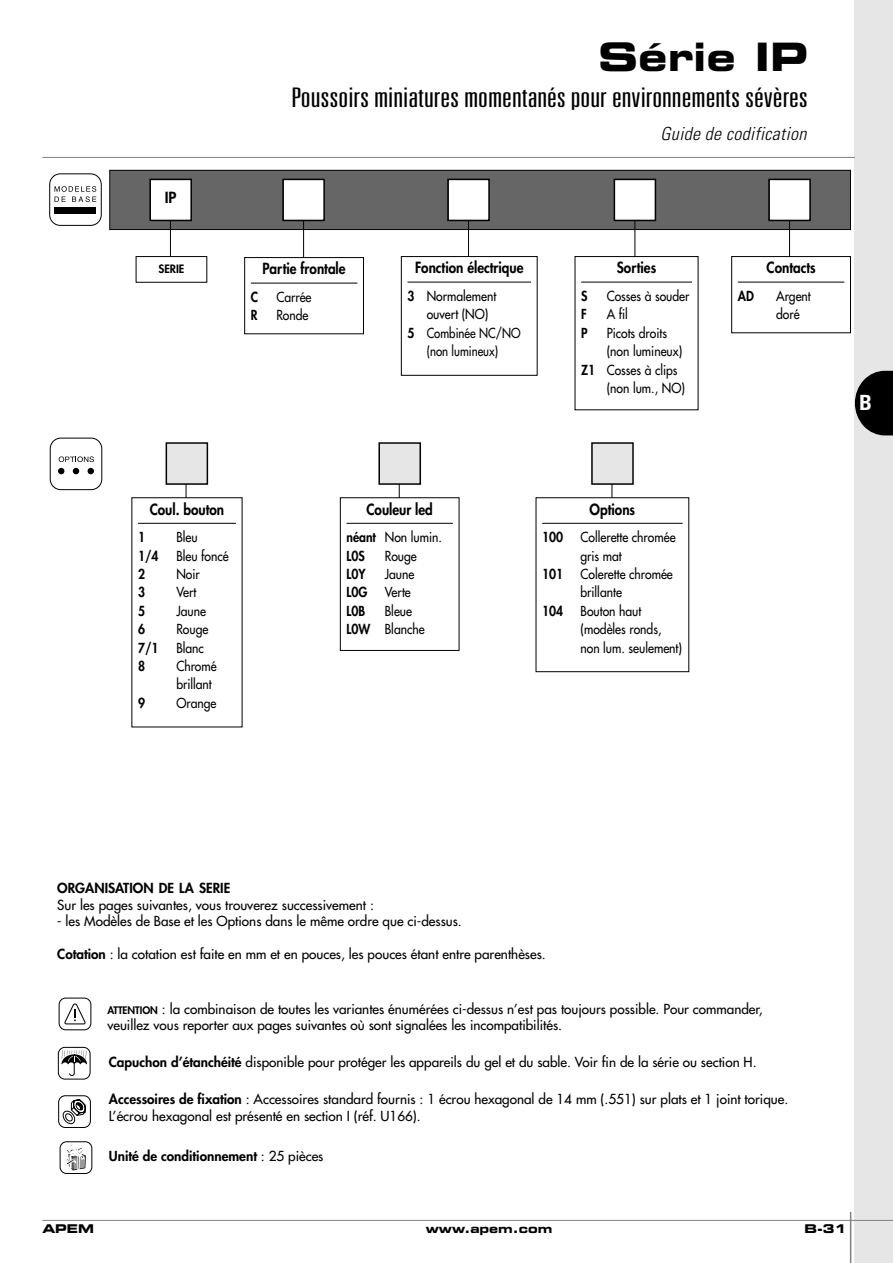
<style>
.page{position:relative;width:893px;height:1263px;background:#fff}
.page>*{position:absolute;margin:0;border:0;box-sizing:border-box;transform-origin:0 0}
.t1{font:700 expanded 39px "Square 721 BT";color:#000}
.t2{font:300 ultra-condensed 27px "Univers";color:#000;scale:1.3 1}
.t3{font:700 condensed 21px "Univers";color:#fff}
.t4{font:italic 300 condensed 18px "Univers";color:#000}
.t5{font:800 15px "Futura";color:#000;scale:.9 1}
.t6{font:800 15px "Futura";color:#000}
.t7{font:13.5px/16.5px "Futura";color:#000}
.t8{font:13.5px/18.5px "Futura";color:#000;scale:.9 1}
.t9{font:800 13.5px "Futura";color:#000}
.t10{font:800 13.5px "Futura";color:#000;scale:.9 1}
.t11{font:13.5px "Futura";color:#000;scale:.85 1}
.t12{font:700 expanded 12px "Square 721 BT";color:#000}
.t13{font:800 11.25px "Futura";color:#000}
.s1{font-weight:800}
.s2{font-weight:800;font-size:10.2px}
.s3{font-weight:400}
</style>
<div class="page">
<div style="left:854px;top:0;width:38px;height:1263px;background:#e6e6e6"></div>
<hr style="left:42px;top:1220px;width:850px;height:1px;background:#808080">
<hr style="left:42px;top:157px;width:812px;height:1px;background:#808080">
<hr style="left:849px;top:1212px;width:2px;height:51px;background:#808080">
<svg style="left:854px;top:371px;width:38px;height:64px"></svg>
<div style="left:110px;top:170px;width:740px;height:59px;background:#666"></div>
<div style="left:110px;top:170px;width:740px;height:60px;border:1px solid #000"></div>
<hr style="left:634px;top:201px;width:1px;height:119px;background:#000">
<hr style="left:468px;top:196px;width:1px;height:100px;background:#000">
<hr style="left:303px;top:201px;width:1px;height:98px;background:#000">
<hr style="left:170px;top:187px;width:1px;height:82px;background:#000">
<div style="left:151px;top:180px;width:39px;height:40px;background:#fff"></div>
<div style="left:149px;top:179px;width:43px;height:42px;border:2px solid #000"></div>
<div style="left:284px;top:180px;width:39px;height:40px;background:#fff"></div>
<div style="left:282px;top:179px;width:43px;height:42px;border:2px solid #000"></div>
<div style="left:449px;top:180px;width:39px;height:40px;background:#fff"></div>
<div style="left:447px;top:179px;width:43px;height:42px;border:2px solid #000"></div>
<div style="left:615px;top:180px;width:39px;height:40px;background:#fff"></div>
<div style="left:613px;top:179px;width:43px;height:42px;border:2px solid #000"></div>
<hr style="left:789px;top:201px;width:1px;height:119px;background:#000">
<div style="left:769px;top:180px;width:40px;height:40px;background:#fff"></div>
<div style="left:768px;top:179px;width:42px;height:42px;border:2px solid #000"></div>
<div style="left:136px;top:257px;width:71px;height:25px;background:#fff"></div>
<div style="left:136px;top:256px;width:71px;height:26px;border:1px solid #000"></div>
<hr style="left:581px;top:282px;width:111px;height:1px;background:#000">
<svg style="left:186px;top:256px;width:351px;height:306px"></svg>
<div style="left:167px;top:444px;width:40px;height:39px;background:#e6e6e6"></div>
<div style="left:165px;top:442px;width:43px;height:43px;border:2px solid #000"></div>
<hr style="left:399px;top:468px;width:1px;height:114px;background:#000">
<div style="left:380px;top:444px;width:39px;height:39px;background:#e6e6e6"></div>
<div style="left:378px;top:442px;width:43px;height:43px;border:2px solid #000"></div>
<svg style="left:59px;top:456px;width:35px;height:6px"></svg>
<svg style="left:73px;top:468px;width:6px;height:6px"></svg>
<svg style="left:58px;top:468px;width:6px;height:6px"></svg>
<svg style="left:88px;top:468px;width:6px;height:6px"></svg>
<div style="left:50px;top:438px;width:52px;height:52px;border:1px solid #000;border-radius:11px"></div>
<div style="left:55px;top:207px;width:41px;height:6px;background:#000"></div>
<div style="left:50px;top:174px;width:51px;height:52px;border:1px solid #000;border-radius:11px"></div>
<svg style="left:55px;top:186px;width:41px;height:16px"></svg>
<div style="left:132px;top:498px;width:110px;height:229px;background:#fff"></div>
<hr style="left:138px;top:523px;width:98px;height:1px;background:#000">
<div style="left:731px;top:257px;width:119px;height:76px;background:#fff"></div>
<hr style="left:737px;top:282px;width:107px;height:1px;background:#000">
<div style="left:731px;top:256px;width:119px;height:77px;border:1px solid #000"></div>
<div style="left:340px;top:498px;width:119px;height:152px;background:#fff"></div>
<hr style="left:346px;top:523px;width:107px;height:1px;background:#000">
<div style="left:340px;top:498px;width:119px;height:153px;border:1px solid #000"></div>
<svg style="left:64px;top:1003px;width:22px;height:21px"></svg>
<div style="left:59px;top:998px;width:32px;height:32px;border:1px solid #000;border-radius:7px"></div>
<svg style="left:62px;top:1099px;width:24px;height:26px"></svg>
<div style="left:58px;top:1096px;width:33px;height:32px;border:1px solid #000;border-radius:7px"></div>
<svg style="left:65px;top:1144px;width:21px;height:27px"></svg>
<div style="left:60px;top:1142px;width:32px;height:32px;border:1px solid #000;border-radius:7px"></div>
<svg style="left:61px;top:1051px;width:26px;height:25px"></svg>
<div style="left:58px;top:1047px;width:32px;height:32px;border:1px solid #000;border-radius:7px"></div>
<hr style="left:611px;top:468px;width:1px;height:114px;background:#000">
<div style="left:592px;top:444px;width:40px;height:39px;background:#e6e6e6"></div>
<div style="left:591px;top:442px;width:42px;height:43px;border:2px solid #000"></div>
<div style="left:536px;top:498px;width:152px;height:174px;background:#fff"></div>
<hr style="left:542px;top:523px;width:140px;height:1px;background:#000">
<p class="t6" style="left:165px;top:191px;width:13px">IP</p>
<h1 class="t1" style="left:598px;top:43px;width:211px">Série IP</h1>
<h2 class="t2" style="left:291px;top:87px;width:399px">Poussoirs miniatures momentanés pour environnements sévères</h2>
<h3 class="t4" style="left:660px;top:127px;width:151px">Guide de codification</h3>
<p class="t13" style="left:158px;top:263px;width:28px">SERIE</p>
<p class="t5" style="left:262px;top:262px;width:94px">Partie frontale</p>
<p class="t10" style="left:251px;top:290px;width:10px">C</p>
<p class="t8" style="left:276px;top:289px;width:41px">Carrée</p>
<p class="t10" style="left:251px;top:309px;width:9px">R</p>
<p class="t8" style="left:276px;top:307px;width:37px">Ronde</p>
<p class="t5" style="left:415px;top:261px;width:122px">Fonction électrique</p>
<p class="t8" style="left:407px;top:288px;width:100px"><span class="s1">3</span> Normalement</p>
<p class="t8" style="left:426px;top:306px;width:70px">ouvert (NO)</p>
<p class="t11" style="left:407px;top:326px;width:134px"><span class="s1">5</span> Combinée NC/NO</p>
<p class="t11" style="left:426px;top:344px;width:86px">(non lumineux)</p>
<p class="t5" style="left:617px;top:261px;width:45px">Sorties</p>
<p class="t10" style="left:581px;top:289px;width:9px">S</p>
<p class="t8" style="left:606px;top:288px;width:93px">Cosses à souder</p>
<p class="t10" style="left:581px;top:308px;width:8px">F</p>
<p class="t8" style="left:606px;top:306px;width:25px">A fil</p>
<p class="t10" style="left:581px;top:326px;width:9px">P</p>
<p class="t8" style="left:606px;top:324px;width:69px">Picots droits</p>
<p class="t8" style="left:606px;top:343px;width:86px">(non lumineux)</p>
<p class="t8" style="left:581px;top:361px;width:109px"><span class="s1">Z1</span> Cosses à clips</p>
<p class="t8" style="left:606px;top:380px;width:88px">(non lum., NO)</p>
<p class="t5" style="left:150px;top:502px;width:84px">Coul. bouton</p>
<p class="t10" style="left:138px;top:531px;width:9px">1</p>
<p class="t8" style="left:176px;top:529px;width:25px">Bleu</p>
<p class="t10" style="left:138px;top:549px;width:24px">1/4</p>
<p class="t8" style="left:176px;top:547px;width:60px">Bleu foncé</p>
<p class="t10" style="left:138px;top:567px;width:9px">2</p>
<p class="t8" style="left:176px;top:566px;width:28px">Noir</p>
<p class="t10" style="left:138px;top:586px;width:9px">3</p>
<p class="t8" style="left:176px;top:584px;width:24px">Vert</p>
<p class="t10" style="left:138px;top:604px;width:9px">5</p>
<p class="t8" style="left:176px;top:602px;width:34px">Jaune</p>
<p class="t10" style="left:138px;top:623px;width:9px">6</p>
<p class="t8" style="left:176px;top:621px;width:37px">Rouge</p>
<p class="t10" style="left:138px;top:641px;width:24px">7/1</p>
<p class="t8" style="left:176px;top:639px;width:32px">Blanc</p>
<p class="t10" style="left:138px;top:659px;width:9px">8</p>
<p class="t8" style="left:176px;top:658px;width:46px">Chromé brillant</p>
<p class="t10" style="left:138px;top:696px;width:9px">9</p>
<p class="t8" style="left:176px;top:694px;width:46px">Orange</p>
<p class="t5" style="left:366px;top:502px;width:75px">Couleur led</p>
<p class="t8" style="left:346px;top:529px;width:108px"><span class="s1">néant</span> Non lumin.<br><span class="s1">L0S</span></p>
<p class="t8" style="left:385px;top:547px;width:37px">Rouge</p>
<p class="t10" style="left:346px;top:567px;width:23px">L0Y</p>
<p class="t8" style="left:385px;top:566px;width:34px">Jaune</p>
<p class="t10" style="left:346px;top:586px;width:25px">L0G</p>
<p class="t8" style="left:385px;top:584px;width:30px">Verte</p>
<p class="t10" style="left:346px;top:604px;width:22px">L0B</p>
<p class="t8" style="left:346px;top:602px;width:88px;text-indent:38px">Bleue<br><span class="s1">L0W</span> Blanche</p>
<p class="t5" style="left:589px;top:502px;width:52px">Options</p>
<p class="t10" style="left:542px;top:531px;width:25px">100</p>
<p class="t8" style="left:580px;top:529px;width:107px">Collerette chromée gris mat</p>
<p class="t10" style="left:542px;top:567px;width:25px">101</p>
<p class="t8" style="left:580px;top:566px;width:104px">Colerette chromée brillante</p>
<p class="t10" style="left:542px;top:604px;width:25px">104</p>
<p class="t8" style="left:580px;top:602px;width:114px">Bouton haut (modèles ronds, non lum. seulement)</p>
<p class="t5" style="left:766px;top:261px;width:56px">Contacts</p>
<p class="t10" style="left:737px;top:289px;width:19px">AD</p>
<p class="t8" style="left:776px;top:288px;width:40px">Argent doré</p>
<h3 class="t3" style="left:859px;top:395px;width:14px">B</h3>
<p class="t9" style="left:57px;top:882px;width:174px">ORGANISATION DE LA SERIE</p>
<p class="t7" style="left:57px;top:897px;width:318px">Sur les pages suivantes, vous trouverez successivement :</p>
<p class="t7" style="left:57px;top:914px;width:406px">- les Modèles de Base et les Options dans le même ordre que ci-dessus.</p>
<p class="t7" style="left:57px;top:947px;width:490px"><span class="s1">Cotation</span> : la cotation est faite en mm et en pouces, les pouces étant entre parenthèses.</p>
<p class="t7" style="left:107px;top:1001px;width:657px"><span class="s2">ATTENTION</span> : la combinaison de toutes les variantes énumérées ci-dessus n’est pas toujours possible. Pour commander, veuillez vous reporter aux pages suivantes où sont signalées les incompatibilités.</p>
<p class="t7" style="left:109px;top:1055px;width:649px"><span class="s1">Capuchon d’étanchéité</span> disponible pour protéger les appareils du gel et du sable. Voir fin de la série ou section H.</p>
<p class="t7" style="left:109px;top:1092px;width:681px"><span class="s1">Accessoires de fixation</span> : Accessoires standard fournis : 1 écrou hexagonal de 14 mm (.551) sur plats et 1 joint torique.<br>L’écrou hexagonal est présenté en section I (réf. U166).</p>
<p class="t9" style="left:109px;top:1150px;width:216px">Unité de conditionnement <span class="s3">: 25 pièces</span></p>
<p class="t12" style="left:42px;top:1225px;width:53px">APEM</p>
<p class="t12" style="left:425px;top:1225px;width:128px">www.apem.com</p>
<p class="t12" style="left:804px;top:1225px;width:43px">B-31</p>
</div>
